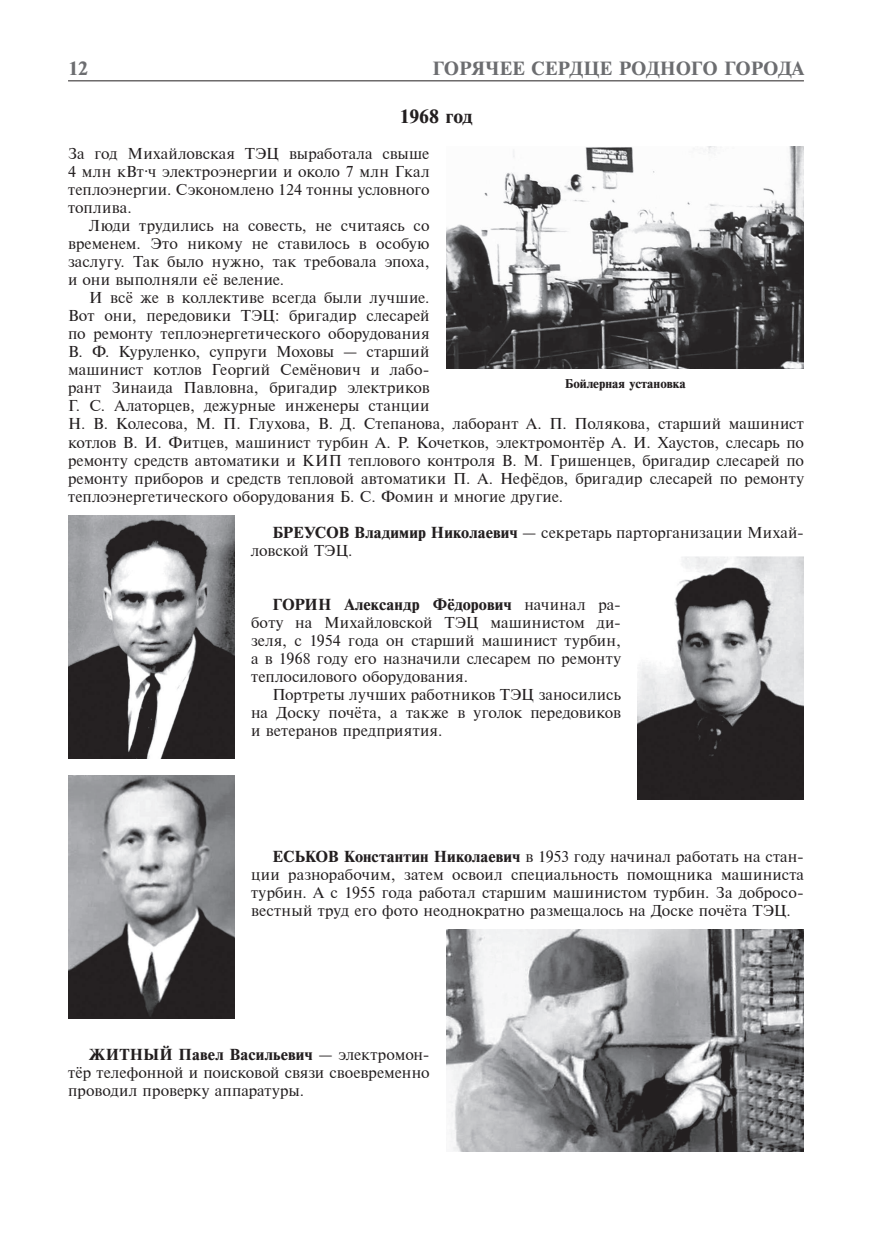
<style>
.page{position:relative;width:872px;height:1234px;background:#fff}
.page>*{position:absolute;margin:0;border:0;box-sizing:border-box;transform-origin:0 0}
.t1{font:700 18px "Times ET";color:#6c6d70}
.t2{font:700 18px "Times ET";letter-spacing:-.005em;color:#231f20}
.t3{font:15px/18px "Times ET";letter-spacing:.005em;color:#231f20;text-align:justify}
.t4{font:700 12px "Times ET";color:#231f20}
.s1{font-weight:700}
</style>
<div class="page">
<hr style="left:68px;top:80px;width:736px;height:1px;background:#231f20">
<img style="left:447px;top:147px;width:357px;height:221px">
<img style="left:638px;top:557px;width:166px;height:242px">
<img style="left:68px;top:775px;width:166px;height:243px">
<img style="left:446px;top:929px;width:358px;height:221px">
<img style="left:68px;top:515px;width:166px;height:243px">
<p class="t1" style="left:68px;top:57px;width:22px">12</p>
<p class="t1" style="left:432px;top:57px;width:373px">ГОРЯЧЕЕ СЕРДЦЕ РОДНОГО ГОРОДА</p>
<p class="t2" style="left:399px;top:106px;width:74px">1968 год</p>
<p class="t3" style="left:68px;top:145px;width:363px">За год Михайловская ТЭЦ выработала свыше 4 млн кВт∙ч электроэнергии и около 7 млн Гкал теплоэнергии. Сэкономлено 124 тонны условного топлива.</p>
<p class="t3" style="left:68px;top:217px;width:363px;text-indent:21px">Люди трудились на совесть, не считаясь со временем. Это никому не ставилось в особую заслугу. Так было нужно, так требовала эпоха, и они выполняли её веление.</p>
<p class="t3" style="left:68px;top:289px;width:737px;text-align:left;text-indent:21px">И всё же в коллективе всегда были лучшие.<br>Вот они, передовики ТЭЦ: бригадир слесарей<br>по ремонту теплоэнергетического оборудования<br>В. Ф. Куруленко, супруги Моховы — старший<br>машинист котлов Георгий Семёнович и лабо-<br>рант Зинаида Павловна, бригадир электриков<br>Г. С. Алаторцев, дежурные инженеры станции<br>Н. В. Колесова, М. П. Глухова, В. Д. Степанова, лаборант А. П. Полякова, старший машинист котлов В. И. Фитцев, машинист турбин А. Р. Кочетков, электромонтёр А. И. Хаустов, слесарь по ремонту средств автоматики и КИП теплового контроля В. М. Гришенцев, бригадир слесарей по ремонту приборов и средств тепловой автоматики П. А. Нефёдов, бригадир слесарей по ремонту теплоэнергетического оборудования Б. С. Фомин и многие другие.</p>
<p class="t3" style="left:251px;top:523px;width:554px;text-indent:21px"><span class="s1">БРЕУСОВ Владимир Николаевич</span> — секретарь парторганизации Михай&shy;ловской ТЭЦ.</p>
<p class="t3" style="left:251px;top:595px;width:371px;text-indent:21px"><span class="s1">ГОРИН Александр Фёдорович</span> начинал ра&shy;боту на Михайловской ТЭЦ машинистом ди&shy;зеля, с 1954 года он старший машинист турбин, а в 1968 году его назначили слесарем по ремонту теплосилового оборудования.</p>
<p class="t3" style="left:251px;top:685px;width:371px;text-indent:21px">Портреты лучших работников ТЭЦ заносились на Доску почёта, а также в уголок передовиков и ветеранов предприятия.</p>
<p class="t4" style="left:564px;top:376px;width:123px">Бойлерная установка</p>
<p class="t3" style="left:251px;top:847px;width:554px;text-indent:21px"><span class="s1">ЕСЬКОВ Константин Николаевич</span> в 1953 году начинал работать на стан&shy;ции разнорабочим, затем освоил специальность помощника машиниста турбин. А с 1955 года работал старшим машинистом турбин. За добросо&shy;вестный труд его фото неоднократно размещалось на Доске почёта ТЭЦ.</p>
<p class="t3" style="left:68px;top:1045px;width:363px;text-indent:21px"><span class="s1">ЖИТНЫЙ Павел Васильевич</span> — электромон&shy;тёр телефонной и поисковой связи своевременно проводил проверку аппаратуры.</p>
</div>
